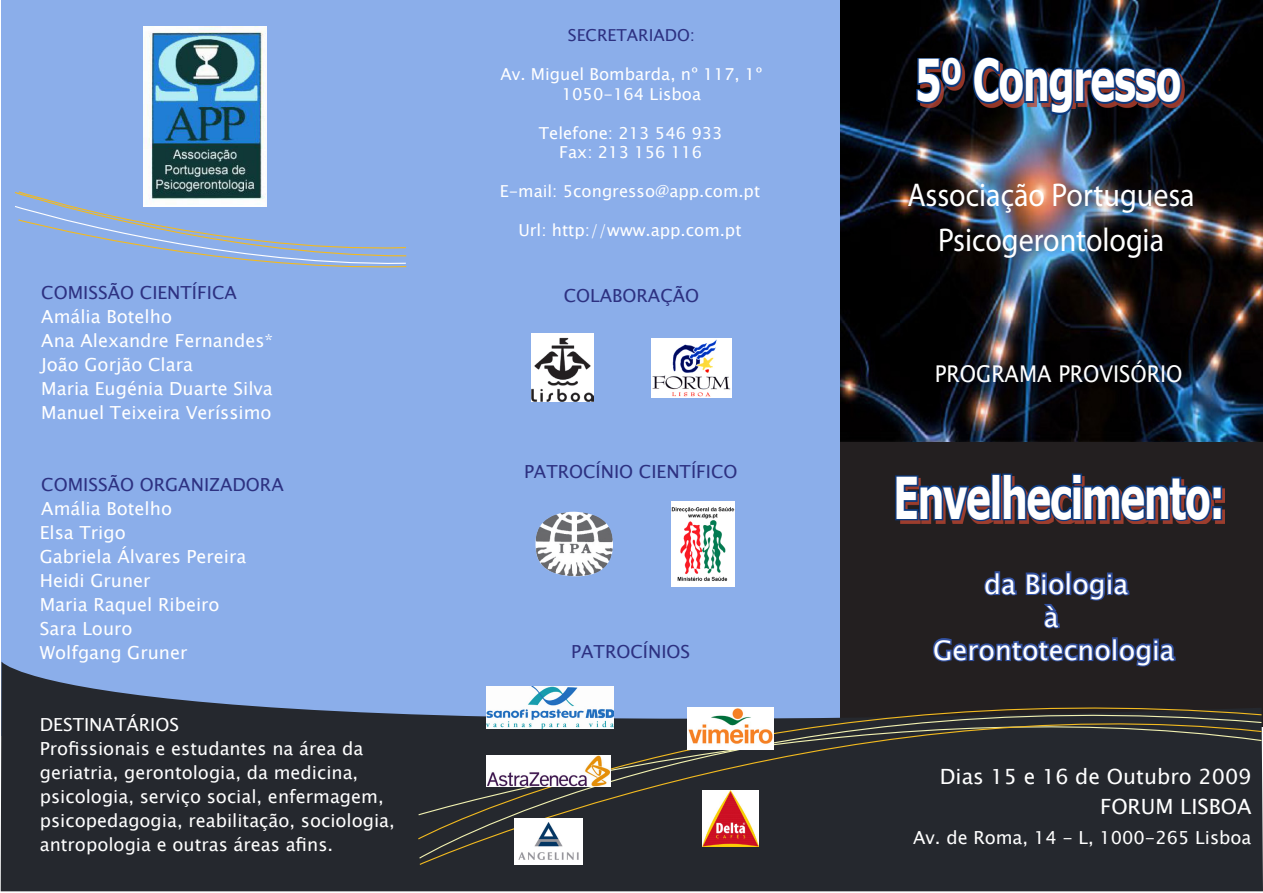
<style>
.page{position:relative;width:1263px;height:893px;background:#fff}
.page>*{position:absolute;margin:0;border:0;box-sizing:border-box;transform-origin:0 0}
.t1{font:700 57.6px "Verdana";letter-spacing:-.05em;color:#fff;scale:.67 1}
.t2{font:33px "Myriad Pro";color:#fff;scale:.91 1}
.t3{font:27px "Lucida Sans Unicode";color:#fff}
.t4{font:23.1px "Lucida Sans Unicode";color:#fff;scale:.91 1}
.t5{font:21px "Lucida Sans Unicode";color:#fff}
.t6{font:18px/24px "Lucida Sans Unicode";color:#fff}
.t7{font:18px "Lucida Sans Unicode";color:#2d3181}
.t8{font:16.5px "Lucida Sans Unicode";color:#fff}
.t9{font:16.5px "Lucida Sans Unicode";color:#2d3181}
</style>
<div class="page">
<div style="left:840px;top:429px;width:422px;height:297px;background:#231f20"></div>
<div style="left:1px;top:0;width:839px;height:735px;background:#8baeea"></div>
<img style="left:651px;top:338px;width:80px;height:59px">
<img style="left:840px;top:0;width:422px;height:442px">
<svg style="left:1px;top:662px;width:1262px;height:229px;fill:#25282e"></svg>
<img style="left:143px;top:27px;width:124px;height:164px">
<svg style="left:15px;top:191px;width:392px;height:77px"></svg>
<div style="left:920px;top:60px;width:265px;height:49px;background:#bf4632;opacity:.78"></div>
<svg style="left:915px;top:56px;width:49px;height:50px;background:#37293e"></svg>
<img style="left:971px;top:55px;width:212px;height:62px">
<svg style="left:417px;top:673px;width:846px;height:167px"></svg>
<svg style="left:418px;top:678px;width:845px;height:181px"></svg>
<svg style="left:419px;top:685px;width:844px;height:180px"></svg>
<svg style="left:984px;top:571px;width:146px;height:58px"></svg>
<svg style="left:931px;top:637px;width:246px;height:31px"></svg>
<img style="left:531px;top:334px;width:62px;height:68px">
<img style="left:703px;top:790px;width:56px;height:56px">
<img style="left:688px;top:708px;width:85px;height:41px">
<div style="left:901px;top:476px;width:324px;height:48px;background:#bf4632;opacity:.78"></div>
<svg style="left:895px;top:475px;width:98px;height:48px"></svg>
<div style="left:991px;top:473px;width:10px;height:47px;border:3px solid #0c397e"></div>
<svg style="left:1001px;top:473px;width:223px;height:50px"></svg>
<img style="left:535px;top:512px;width:78px;height:65px">
<img style="left:486px;top:755px;width:124px;height:31px">
<img style="left:671px;top:502px;width:63px;height:84px">
<img style="left:514px;top:818px;width:69px;height:47px">
<img style="left:486px;top:687px;width:127px;height:41px">
<p class="t7" style="left:41px;top:279px;width:197px">COMISSÃO CIENTÍFICA</p>
<p class="t6" style="left:41px;top:305px;width:132px">Amália Botelho</p>
<p class="t6" style="left:41px;top:329px;width:233px">Ana Alexandre Fernandes*</p>
<p class="t6" style="left:41px;top:353px;width:153px">João Gorjão Clara</p>
<p class="t6" style="left:41px;top:377px;width:233px">Maria Eugénia Duarte Silva</p>
<p class="t6" style="left:41px;top:401px;width:232px">Manuel Teixeira Veríssimo</p>
<p class="t7" style="left:41px;top:471px;width:244px">COMISSÃO ORGANIZADORA</p>
<p class="t6" style="left:41px;top:497px;width:132px">Amália Botelho</p>
<p class="t6" style="left:40px;top:521px;width:87px">Elsa Trigo</p>
<p class="t6" style="left:40px;top:545px;width:208px">Gabriela Álvares Pereira</p>
<p class="t6" style="left:40px;top:569px;width:112px">Heidi Gruner</p>
<p class="t6" style="left:40px;top:593px;width:181px">Maria Raquel Ribeiro</p>
<p class="t6" style="left:40px;top:617px;width:94px">Sara Louro</p>
<p class="t6" style="left:40px;top:641px;width:149px">Wolfgang Gruner</p>
<p class="t6" style="left:40px;top:713px;width:141px">DESTINATÁRIOS</p>
<p class="t6" style="left:40px;top:737px;width:357px">Profissionais e estudantes na área da geriatria, gerontologia, da medicina, psicologia, serviço social, enfermagem, psicopedagogia, reabilitação, sociologia, antropologia e outras áreas afins.</p>
<p class="t9" style="left:568px;top:22px;width:129px">SECRETARIADO:</p>
<p class="t8" style="left:501px;top:61px;width:263px">Av. Miguel Bombarda, nº 117, 1º</p>
<p class="t8" style="left:562px;top:81px;width:141px">1050-164 Lisboa</p>
<p class="t8" style="left:539px;top:120px;width:185px">Telefone: 213 546 933</p>
<p class="t8" style="left:559px;top:139px;width:144px">Fax: 213 156 116</p>
<p class="t8" style="left:500px;top:178px;width:262px">E-mail: 5congresso@app.com.pt</p>
<p class="t8" style="left:518px;top:217px;width:225px">Url: http://www.app.com.pt</p>
<p class="t7" style="left:564px;top:281px;width:137px">COLABORAÇÃO</p>
<p class="t7" style="left:524px;top:457px;width:215px">PATROCÍNIO CIENTÍFICO</p>
<p class="t7" style="left:571px;top:637px;width:120px">PATROCÍNIOS</p>
<p class="t1" style="left:915px;top:44px;width:400px">5º Congresso</p>
<p class="t2" style="left:907px;top:175px;width:317px">Associação Portuguesa</p>
<p class="t2" style="left:938px;top:220px;width:250px">Psicogerontologia</p>
<p class="t4" style="left:935px;top:356px;width:274px">PROGRAMA PROVISÓRIO</p>
<p class="t1" style="left:893px;top:461px;width:496px">Envelhecimento:</p>
<p class="t3" style="left:984px;top:563px;width:146px">da Biologia</p>
<p class="t3" style="left:1044px;top:596px;width:16px">à</p>
<p class="t3" style="left:933px;top:629px;width:243px">Gerontotecnologia</p>
<p class="t5" style="left:940px;top:760px;width:313px">Dias 15 e 16 de Outubro 2009</p>
<p class="t5" style="left:1100px;top:790px;width:153px">FORUM LISBOA</p>
<p class="t6" style="left:913px;top:826px;width:340px">Av. de Roma, 14 - L, 1000-265 Lisboa</p>
</div>
